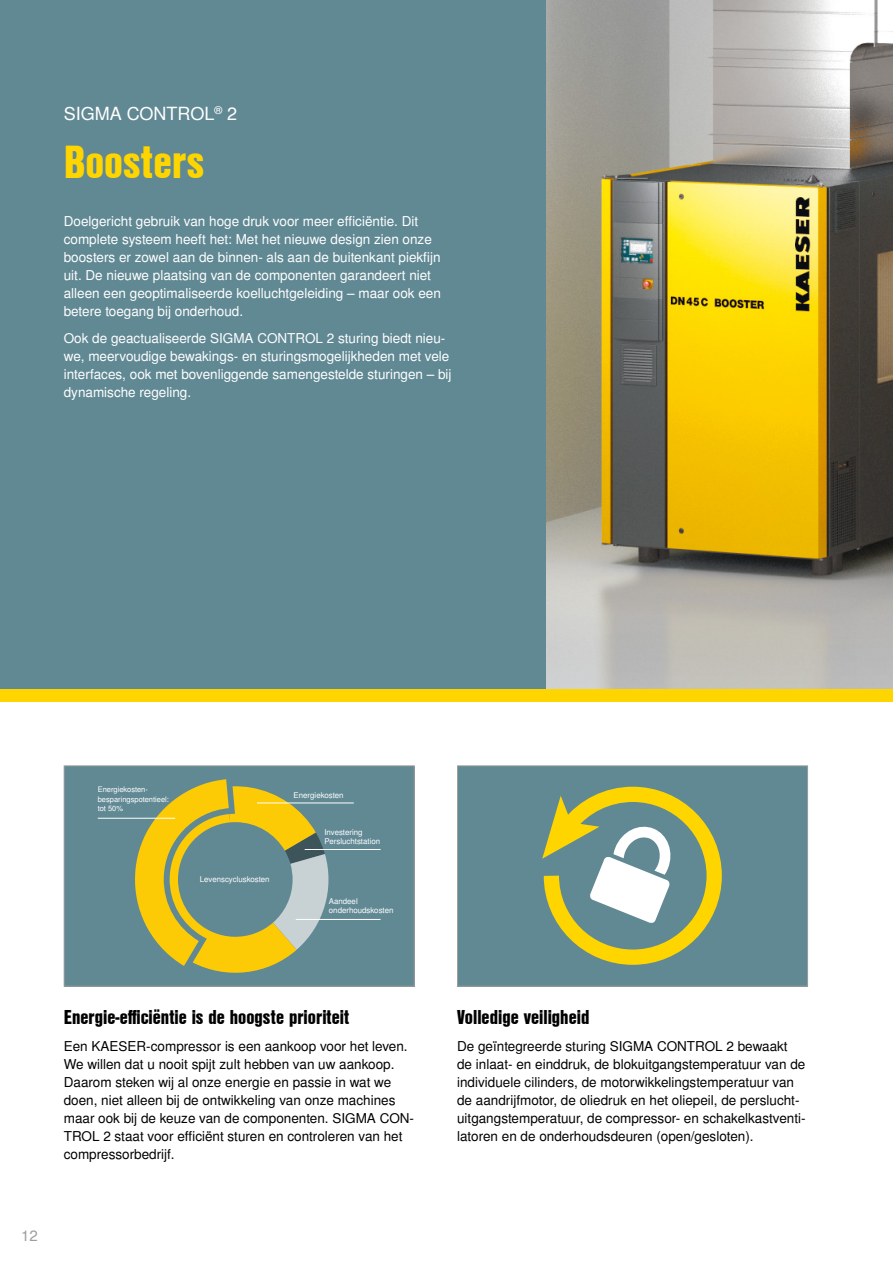
<style>
.page{position:relative;width:893px;height:1263px;background:#fff}
.page>*{position:absolute;margin:0;border:0;box-sizing:border-box;transform-origin:0 0}
.t1{font:45px "Nimbus San L Bla Con";color:#ffd500}
.t2{font:19.5px "Nimbus San L Bla Con";color:#000}
.t3{font:18px "Nimbus San L";color:#fff}
.t4{font:15px "Nimbus San L";color:#9d9d9c}
.t5{font:13.5px/18px "Nimbus San L";color:#000}
.t6{font:13.5px/18px "Nimbus San L";color:#fff}
.t7{font:7.8px/9.4px "Nimbus San L";color:#fff}
.t8{font:7.5px/9.4px "Nimbus San L";color:#fff}
</style>
<div class="page">
<div style="left:64px;top:766px;width:350px;height:220px;background:#618994"></div>
<svg style="left:131px;top:779px;width:204px;height:194px"></svg>
<hr style="left:257px;top:803px;width:97px;height:1px;background:#fff">
<hr style="left:98px;top:818px;width:77px;height:1px;background:#fff">
<hr style="left:305px;top:849px;width:76px;height:1px;background:#fff">
<hr style="left:296px;top:919px;width:85px;height:1px;background:#fff">
<div style="left:64px;top:765px;width:351px;height:221px;border:1px solid #9d9d9c"></div>
<div style="left:457px;top:766px;width:350px;height:220px;background:#618994"></div>
<svg style="left:542px;top:786px;width:180px;height:179px"></svg>
<div style="left:457px;top:765px;width:351px;height:221px;border:1px solid #9d9d9c"></div>
<img style="left:546px;top:0;width:347px;height:689px">
<div style="left:0;top:689px;width:893px;height:13px;background:#ffd500"></div>
<div style="left:0;top:0;width:546px;height:689px;background:#618994"></div>
<h3 class="t3" style="left:64px;top:103px;width:175px">SIGMA CONTROL<sup>®</sup> 2</h3>
<h1 class="t1" style="left:64px;top:128px;width:142px">Boosters</h1>
<p class="t6" style="left:64px;top:213px;width:379px">Doelgericht gebruik van hoge druk voor meer efficiëntie. Dit complete systeem heeft het: Met het nieuwe design zien onze boosters er zowel aan de binnen- als aan de buitenkant piekfijn uit. De nieuwe plaatsing van de componenten garandeert niet alleen een geoptimaliseerde koelluchtgeleiding – maar ook een betere toegang bij onderhoud.</p>
<p class="t6" style="left:64px;top:330px;width:389px">Ook de geactualiseerde SIGMA CONTROL 2 sturing biedt nieu&shy;we, meervoudige bewakings- en sturingsmogelijkheden met vele interfaces, ook met bovenliggende samengestelde sturingen – bij dynamische regeling.</p>
<p class="t8" style="left:98px;top:785px;width:73px">Energiekosten&shy;besparingspotentieel: tot 50%</p>
<p class="t7" style="left:294px;top:790px;width:52px">Energiekosten</p>
<p class="t7" style="left:324px;top:828px;width:57px">Investering<br>Persluchtstation</p>
<p class="t7" style="left:200px;top:874px;width:71px">Levenscycluskosten</p>
<p class="t7" style="left:329px;top:897px;width:66px">Aandeel onderhoudskosten</p>
<h2 class="t2" style="left:64px;top:1003px;width:287px">Energie-efficiëntie is de hoogste prioriteit</h2>
<p class="t5" style="left:64px;top:1038px;width:352px">Een KAESER-compressor is een aankoop voor het leven.<br>We willen dat u nooit spijt zult hebben van uw aankoop.<br>Daarom steken wij al onze energie en passie in wat we doen, niet alleen bij de ontwikkeling van onze machines maar ook bij de keuze van de componenten. SIGMA CON-TROL 2 staat voor efficiënt sturen en controleren van het compressorbedrijf.</p>
<p class="t4" style="left:21px;top:1226px;width:18px">12</p>
<h2 class="t2" style="left:457px;top:1003px;width:134px">Volledige veiligheid</h2>
<p class="t5" style="left:457px;top:1038px;width:350px">De geïntegreerde sturing SIGMA CONTROL 2 bewaakt de inlaat- en einddruk, de blokuitgangstemperatuur van de individuele cilinders, de motorwikkelingstemperatuur van de aandrijfmotor, de oliedruk en het oliepeil, de perslucht&shy;uitgangstemperatuur, de compressor- en schakelkastventi&shy;latoren en de onderhoudsdeuren (open/gesloten).</p>
</div>
